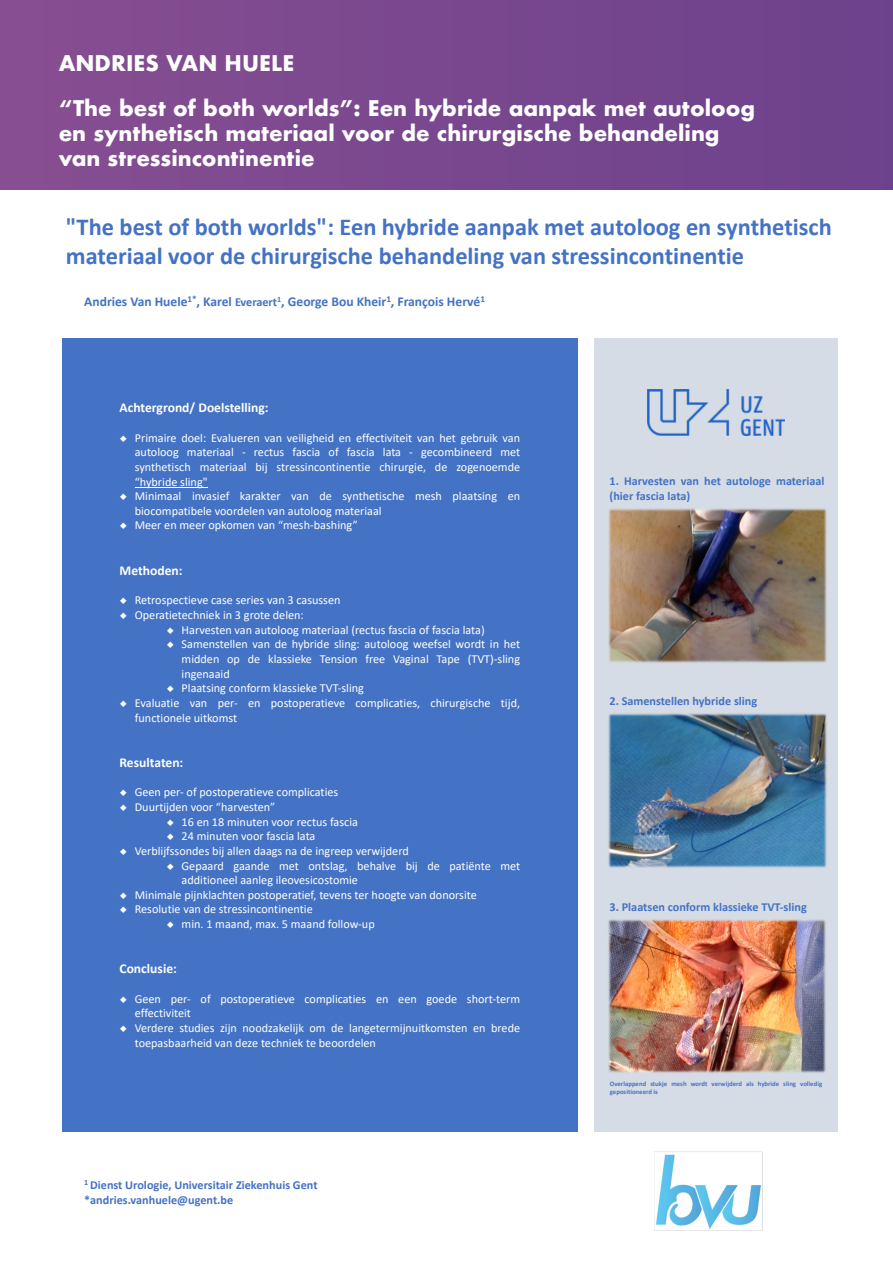
<style>
.page{position:relative;width:893px;height:1263px;background:#fff}
.page>*{position:absolute;margin:0;border:0;box-sizing:border-box;transform-origin:0 0}
.t1{font:700 24.45px/29.4px "Calibri";color:#4472c4}
.t2{font:700 21px/25.2px "Futura";color:#fff}
.t3{font:700 13.5px "Calibri";color:#4472c4}
.t4{font:700 13.5px "Calibri";color:#fff}
.t5{font:12.15px/14.5px "Calibri";color:#fff}
.t6{font:700 12.15px/14.5px "Calibri";color:#4472c4}
.t7{font:700 6.75px/8.1px "Calibri";color:#4472c4}
.s1{font-size:12.15px}
</style>
<div class="page">
<img style="left:0;top:0;width:893px;height:189px">
<div style="left:594px;top:338px;width:244px;height:794px;background:#d6dce5"></div>
<div style="left:62px;top:338px;width:515px;height:794px;background:#4472c4"></div>
<img style="left:654px;top:1151px;width:109px;height:80px">
<hr style="left:135px;top:487px;width:73px;height:1px;background:#fff">
<img style="left:647px;top:389px;width:138px;height:47px">
<img style="left:608px;top:508px;width:219px;height:155px">
<img style="left:608px;top:919px;width:218px;height:154px">
<img style="left:608px;top:713px;width:219px;height:155px">
<p class="t2" style="left:59px;top:51px;width:237px">ANDRIES VAN HUELE</p>
<p class="t2" style="left:59px;top:95px;width:698px">“The best of both worlds”: Een hybride aanpak met autoloog en synthetisch materiaal voor de chirurgische behandeling van stressincontinentie</p>
<p class="t1" style="left:66px;top:211px;width:767px">"The best of both worlds": Een hybride aanpak met autoloog en synthetisch materiaal voor de chirurgische behandeling van stressincontinentie</p>
<p class="t3" style="left:84px;top:292px;width:402px">Andries Van Huele<sup>1*</sup>, Karel <span class="s1">Everaert</span><sup>1</sup>, George Bou Kheir<sup>1</sup>, François Hervé<sup>1</sup></p>
<p class="t4" style="left:120px;top:398px;width:151px">Achtergrond/ Doelstelling:</p>
<p class="t5" style="left:135px;top:430px;width:387px;text-align:justify;text-indent:-15px">◆ Primaire doel: Evalueren van veiligheid en effectiviteit van het gebruik van autoloog materiaal - rectus fascia of fascia lata - gecombineerd met synthetisch materiaal bij stressincontinentie chirurgie, de zogenoemde “hybride sling"</p>
<p class="t5" style="left:135px;top:489px;width:387px;text-indent:-15px">◆ Minimaal invasief karakter van de synthetische mesh plaatsing en biocompatibele voordelen van autoloog materiaal</p>
<p class="t5" style="left:120px;top:518px;width:240px">◆ Meer en meer opkomen van “mesh-bashing”</p>
<p class="t4" style="left:120px;top:561px;width:64px">Methoden:</p>
<p class="t5" style="left:120px;top:593px;width:222px">◆ Retrospectieve case series van 3 casussen</p>
<p class="t5" style="left:120px;top:607px;width:186px">◆ Operatietechniek in 3 grote delen:</p>
<p class="t5" style="left:166px;top:622px;width:320px">◆ Harvesten van autoloog materiaal (rectus fascia of fascia lata)</p>
<p class="t5" style="left:182px;top:637px;width:340px;text-align:justify;text-indent:-15px">◆ Samenstellen van de hybride sling: autoloog weefsel wordt in het midden op de klassieke Tension free Vaginal Tape (TVT)-sling ingenaaid</p>
<p class="t5" style="left:166px;top:680px;width:199px">◆ Plaatsing conform klassieke TVT-sling</p>
<p class="t5" style="left:135px;top:695px;width:387px;text-indent:-15px">◆ Evaluatie van per- en postoperatieve complicaties, chirurgische tijd, functionele uitkomst</p>
<p class="t4" style="left:120px;top:753px;width:65px">Resultaten:</p>
<p class="t5" style="left:120px;top:785px;width:220px">◆ Geen per- of postoperatieve complicaties</p>
<p class="t5" style="left:120px;top:799px;width:157px">◆ Duurtijden voor “harvesten”</p>
<p class="t5" style="left:166px;top:814px;width:193px">◆ 16 en 18 minuten voor rectus fascia</p>
<p class="t5" style="left:166px;top:829px;width:151px">◆ 24 minuten voor fascia lata</p>
<p class="t5" style="left:120px;top:843px;width:291px">◆ Verblijfssondes bij allen daags na de ingreep verwijderd</p>
<p class="t5" style="left:182px;top:858px;width:340px;text-indent:-15px">◆ Gepaard gaande met ontslag, behalve bij de patiënte met additioneel aanleg ileovesicostomie</p>
<p class="t5" style="left:120px;top:887px;width:359px">◆ Minimale pijnklachten postoperatief, tevens ter hoogte van donorsite</p>
<p class="t5" style="left:120px;top:902px;width:195px">◆ Resolutie van de stressincontinentie</p>
<p class="t5" style="left:166px;top:916px;width:210px">◆ min. 1 maand, max. 5 maand follow-up</p>
<p class="t4" style="left:120px;top:959px;width:59px">Conclusie:</p>
<p class="t5" style="left:135px;top:991px;width:387px;text-indent:-15px">◆ Geen per- of postoperatieve complicaties en een goede short-term effectiviteit</p>
<p class="t5" style="left:135px;top:1021px;width:387px;text-indent:-15px">◆ Verdere studies zijn noodzakelijk om de langetermijnuitkomsten en brede toepasbaarheid van deze techniek te beoordelen</p>
<p class="t6" style="left:84px;top:1177px;width:235px"><sup>1</sup> Dienst Urologie, Universitair Ziekenhuis Gent *andries.vanhuele@ugent.be</p>
<p class="t6" style="left:609px;top:474px;width:216px">1. Harvesten van het autologe materiaal (hier fascia lata)</p>
<p class="t6" style="left:609px;top:693px;width:149px">2. Samenstellen hybride sling</p>
<p class="t6" style="left:610px;top:899px;width:199px">3. Plaatsen conform klassieke TVT-sling</p>
<p class="t7" style="left:610px;top:1079px;width:214px">Overlappend stukje mesh wordt verwijderd als hybride sling volledig gepositioneerd is</p>
</div>
